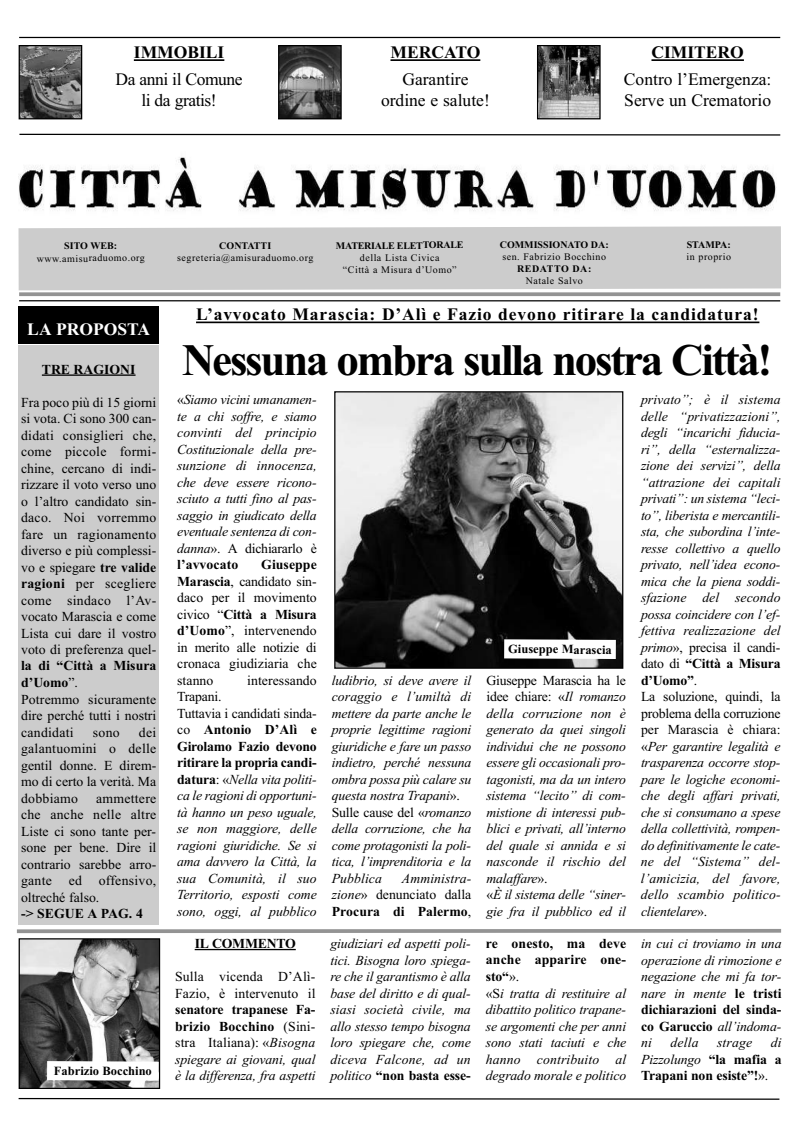
<style>
.page{position:relative;width:798px;height:1134px;background:#fff}
.page>*{position:absolute;margin:0;border:0;box-sizing:border-box;transform-origin:0 0}
.t1{font:700 45px "Times New Roman";letter-spacing:-.05em;color:#000}
.t2{font:17.5px/21px "Times New Roman";color:#000;text-align:center}
.t3{font:700 17.5px "Times New Roman";letter-spacing:.05em;color:#000}
.t4{font:17.5px/21px "Times New Roman";letter-spacing:-.025em;color:#000;text-align:center}
.t5{font:700 17.5px "Times New Roman";color:#000}
.t6{font:700 17.5px "Times New Roman";color:#fff}
.t7{font:italic 13.75px/16.5px "Times New Roman";letter-spacing:-.015em;color:#000}
.t8{font:13.75px/16.5px "Times New Roman";color:#000;text-align:justify}
.t9{font:700 13.75px/16.5px "Times New Roman";letter-spacing:-.01em;color:#000;text-align:justify}
.t10{font:700 12.5px "Times New Roman";letter-spacing:-.005em;color:#000}
.t11{font:10px/12px "Times New Roman";letter-spacing:.045em;color:#000;text-align:center}
.t12{font:700 10px "Times New Roman";letter-spacing:-.005em;color:#000}
.t13{font:700 10px "Times New Roman";letter-spacing:-.03em;color:#000}
.t14{font:700 10px "Times New Roman";letter-spacing:.045em;color:#000}
.s1{font-weight:700}
.s2{font-style:normal}
.s3{font-weight:700;font-style:normal}
.s4{font-style:italic}
.s5{font-weight:400;font-style:italic}
.s6{font-weight:400}
</style>
<div class="page">
<hr style="left:19px;top:37px;width:761px;height:1px;background:#000">
<hr style="left:19px;top:300px;width:761px;height:1px;background:#000">
<div style="left:19px;top:345px;width:140px;height:579px;background:#ccc"></div>
<hr style="left:42px;top:374px;width:93px;height:2px;background:#000">
<svg style="left:19px;top:292px;width:761px;height:4px;background:#9c9c9c"></svg>
<img style="left:538px;top:47px;width:60px;height:70px">
<div style="left:536px;top:45px;width:64px;height:74px;border:1px solid #000"></div>
<img style="left:280px;top:47px;width:59px;height:70px">
<div style="left:278px;top:45px;width:63px;height:74px;border:1px solid #000"></div>
<img style="left:21px;top:47px;width:59px;height:70px">
<div style="left:19px;top:45px;width:63px;height:74px;border:1px solid #000"></div>
<hr style="left:134px;top:59px;width:90px;height:2px;background:#000">
<hr style="left:390px;top:59px;width:90px;height:2px;background:#000">
<hr style="left:651px;top:59px;width:92px;height:2px;background:#000">
<div style="left:18px;top:226px;width:762px;height:64px;background:#ccc"></div>
<hr style="left:196px;top:322px;width:563px;height:1px;background:#000">
<svg style="left:16px;top:929px;width:766px;height:5px"></svg>
<img style="left:19px;top:157px;width:757px;height:54px">
<img style="left:336px;top:393px;width:285px;height:274px">
<div style="left:334px;top:391px;width:289px;height:278px;border:1px solid #000"></div>
<svg style="left:504px;top:639px;width:111px;height:20px"></svg>
<div style="left:19px;top:306px;width:140px;height:38px;background:#000"></div>
<svg style="left:18px;top:1097px;width:762px;height:3px"></svg>
<hr style="left:195px;top:949px;width:101px;height:1px;background:#000">
<img style="left:21px;top:940px;width:137px;height:147px">
<div style="left:19px;top:938px;width:141px;height:151px;border:1px solid #000"></div>
<svg style="left:47px;top:1061px;width:112px;height:20px"></svg>
<svg style="left:19px;top:133px;width:762px;height:3px"></svg>
<p class="t5" style="left:134px;top:42px;width:92px">IMMOBILI</p>
<p class="t4" style="left:115px;top:69px;width:129px">Da anni il Comune li da gratis!</p>
<p class="t5" style="left:390px;top:42px;width:91px">MERCATO</p>
<p class="t2" style="left:381px;top:69px;width:110px">Garantire ordine e salute!</p>
<p class="t5" style="left:651px;top:42px;width:94px">CIMITERO</p>
<p class="t2" style="left:623px;top:69px;width:149px;text-align:left">Contro l’Emergenza:<br>Serve un Crematorio</p>
<p class="t12" style="left:64px;top:240px;width:54px">SITO WEB:</p>
<p class="t11" style="left:37px;top:252px;width:110px">www.amisuraduomo.org</p>
<p class="t12" style="left:219px;top:240px;width:53px">CONTATTI</p>
<p class="t11" style="left:177px;top:252px;width:138px">segreteria@amisuraduomo.org</p>
<p class="t13" style="left:336px;top:239px;width:129px">MATERIALE ELETTORALE</p>
<p class="t11" style="left:343px;top:251px;width:115px">della Lista Civica<br>“Città a Misura d’Uomo”</p>
<p class="t12" style="left:499px;top:239px;width:110px">COMMISSIONATO DA:</p>
<p class="t11" style="left:502px;top:251px;width:105px">sen. Fabrizio Bocchino</p>
<p class="t14" style="left:517px;top:263px;width:76px">REDATTO DA:</p>
<p class="t11" style="left:525px;top:275px;width:59px">Natale Salvo</p>
<p class="t12" style="left:686px;top:238px;width:46px">STAMPA:</p>
<p class="t11" style="left:686px;top:250px;width:46px">in proprio</p>
<p class="t6" style="left:27px;top:318px;width:124px">LA PROPOSTA</p>
<p class="t9" style="left:42px;top:360px;width:95px">TRE RAGIONI</p>
<p class="t8" style="left:21px;top:393px;width:137px">Fra poco più di 15 giorni si vota. Ci sono 300 can&shy;didati consiglieri che, come piccole formi&shy;chine, cercano di indi&shy;rizzare il voto verso uno o l’altro candidato sin&shy;daco. Noi vorremmo fare un ragionamento diverso e più complessi&shy;vo e spiegare <span class="s1">tre valide ragioni</span> per scegliere come sindaco l’Av&shy;vocato Marascia e come Lista cui dare il vostro voto di preferenza quel-</p>
<p class="t8" style="left:21px;top:657px;width:137px;text-align:left"><span class="s1">la di “Città a Misura d’Uomo</span>”.<br>Potremmo sicuramente dire perché tutti i nostri candidati</p>
<p class="t8" style="left:21px;top:723px;width:137px;text-indent:118px">dei galantuomini o delle gentil donne. E direm&shy;mo di certo la verità. Ma dobbiamo</p>
<p class="t8" style="left:93px;top:723px;width:28px">sono</p>
<p class="t8" style="left:21px;top:789px;width:137px;text-indent:75px">ammettere che anche nelle altre Liste ci sono tante per&shy;sone per bene. Dire il contrario sarebbe arro&shy;gante ed offensivo, oltreché falso.</p>
<p class="t9" style="left:21px;top:905px;width:123px">-&gt; SEGUE A PAG. 4</p>
<p class="t10" style="left:54px;top:1063px;width:99px">Fabrizio Bocchino</p>
<p class="t3" style="left:196px;top:304px;width:563px">L’avvocato Marascia: D’Alì e Fazio devono ritirare la candidatura!</p>
<h1 class="t1" style="left:182px;top:333px;width:592px">Nessuna ombra sulla nostra Città!</h1>
<p class="t7" style="left:177px;top:391px;width:141px;text-align:justify"><span class="s2">«</span>Siamo vicini umanamen&shy;te a chi soffre, e siamo convinti del principio Costituzionale della pre&shy;sunzione di innocenza, che deve essere ricono&shy;sciuto a tutti fino al pas&shy;saggio in giudicato della eventuale sentenza di con&shy;danna<span class="s2">». A dichiararlo è </span><span class="s3">l’avvocato</span></p>
<p class="t8" style="left:177px;top:556px;width:141px;text-indent:84px"><span class="s1">Giuseppe Marascia</span>, candidato sin&shy;daco per il movimento civico “<span class="s1">Città a Misura d’Uomo</span>”, intervenendo in merito alle notizie di cronaca giudiziaria che stanno</p>
<p class="t8" style="left:247px;top:672px;width:71px">interessando</p>
<p class="t7" style="left:177px;top:688px;width:141px"><span class="s2">Trapani.<br>Tuttavia i candidati sinda&shy;co</span> <span class="s3">Antonio D’Alì e<br>Girolamo Fazio devono ritirare la propria candi&shy;datura</span><span class="s2">: «</span>Nella vita politi&shy;ca le ragioni di opportuni&shy;tà hanno un peso uguale, se non maggiore, delle ragioni giuridiche. Se si ama davvero la Città, la sua Comunità, il suo<br>Territorio, esposti come sono, oggi, al pubblico</p>
<p class="t9" style="left:195px;top:935px;width:103px">IL COMMENTO</p>
<p class="t8" style="left:175px;top:968px;width:142px">Sulla vicenda D’Alì-<br>Fazio, è intervenuto il</p>
<p class="t7" style="left:175px;top:1001px;width:142px;text-align:justify"><span class="s3">senatore trapanese Fa&shy;brizio Bocchino</span> <span class="s2">(Sini&shy;stra Italiana): «</span>Bisogna spiegare ai giovani, qual è la differenza, fra aspetti</p>
<p class="t7" style="left:331px;top:671px;width:141px">ludibrio, si deve avere il coraggio e l’umiltà di mettere da parte anche le proprie legittime ragioni giuridiche e fare un passo indietro, perché nessuna ombra possa più calare su questa nostra Trapani<span class="s2">».<br>Sulle cause del «</span>romanzo della corruzione, che ha come protagonisti la poli&shy;tica, l’imprenditoria e la<br>Pubblica</p>
<p class="t8" style="left:331px;top:869px;width:141px;text-indent:70px"><span class="s4">Amministra&shy;zione</span>» denunciato dalla <span class="s1">Procura di Palermo</span>,</p>
<p class="t10" style="left:508px;top:642px;width:105px">Giuseppe Marascia</p>
<p class="t7" style="left:486px;top:671px;width:141px"><span class="s2">Giuseppe Marascia ha le idee chiare: «</span>Il romanzo della corruzione non è generato da quei singoli individui che ne possono essere gli occasionali pro&shy;tagonisti, ma da un intero sistema “lecito” di com&shy;mistione di interessi pub&shy;blici e privati, all’interno del quale si annida e si nasconde il rischio del malaffare<span class="s2">».<br>«</span>È il sistema delle “siner&shy;gie fra il pubblico ed il</p>
<p class="t7" style="left:640px;top:391px;width:141px">privato”; è il sistema delle “privatizzazioni”, degli “incarichi fiducia&shy;ri”, della “esternalizza&shy;zione dei servizi”, della “attrazione dei capitali privati”: un sistema “leci&shy;to”, liberista e mercantili&shy;sta, che subordina l’inte&shy;resse collettivo a quello privato, nell’idea econo&shy;mica che la piena soddi&shy;sfazione del secondo possa coincidere con l’ef&shy;fettiva realizzazione del primo<span class="s2">», precisa il candi&shy;dato di</span> <span class="s3">“Città a Misura d’Uomo”</span><span class="s2">.<br>La soluzione, quindi, la problema della corruzione per Marascia è chiara: «</span>Per garantire legalità e trasparenza occorre stop&shy;pare le logiche economi&shy;che degli affari privati, che si consumano a spese della collettività, rompen&shy;do definitivamente le cate&shy;ne del “Sistema” del&shy;l’amicizia, del favore, dello scambio politico&shy;clientelare<span class="s2">».</span></p>
<p class="t7" style="left:330px;top:935px;width:142px;text-align:justify">giudiziari ed aspetti poli&shy;tici. Bisogna loro spiega&shy;re che il garantismo è alla base del diritto e di qual&shy;siasi società civile, ma allo stesso tempo bisogna loro spiegare che, come diceva Falcone, ad un politico <span class="s3">“non basta esse-</span></p>
<p class="t7" style="left:485px;top:935px;width:142px"><span class="s3">re onesto, ma deve anche apparire one&shy;sto“</span><span class="s2">».<br>«S</span>i tratta di restituire al dibattito politico trapane&shy;se argomenti che per anni sono stati taciuti e che hanno contribuito al degrado morale e politico</p>
<p class="t7" style="left:641px;top:935px;width:142px;text-align:justify">in cui ci troviamo in una operazione di rimozione e negazione che mi fa tor&shy;nare in mente <span class="s3">le tristi dichiarazioni del sinda&shy;co Garuccio</span> all’indoma&shy;ni</p>
<p class="t9" style="left:641px;top:1034px;width:142px;text-indent:129px"><span class="s5">di Pizzolungo</span> “la mafia a Trapani non esiste”!<span class="s6">».</span></p>
<p class="t7" style="left:670px;top:1034px;width:30px">della</p>
<p class="t7" style="left:716px;top:1034px;width:37px">strage</p>
</div>
